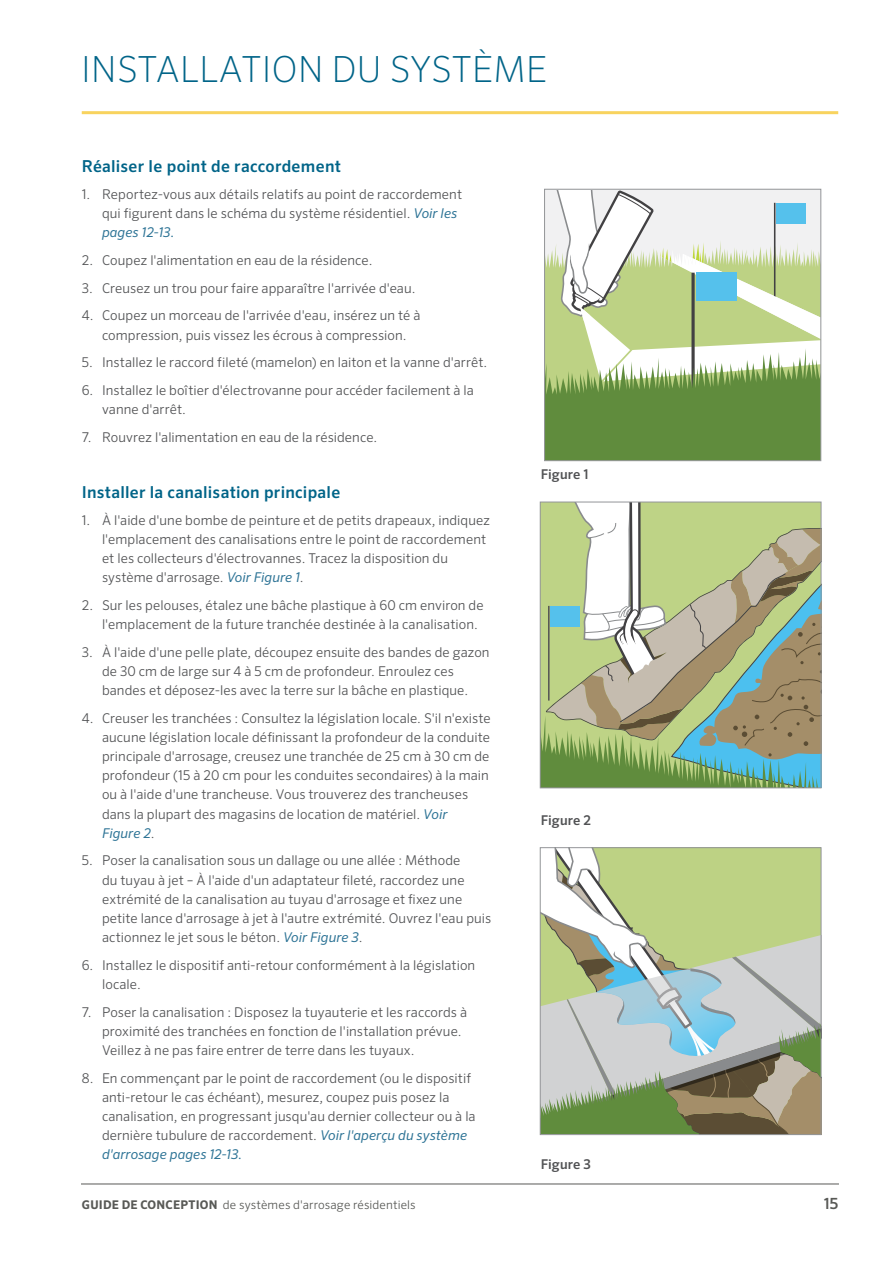
<style>
.page{position:relative;width:893px;height:1263px;background:#fff}
.page>*{position:absolute;margin:0;border:0;box-sizing:border-box;transform-origin:0 0}
.t1{font:200 36px "Sero Pro";letter-spacing:.01em;color:#006488}
.t2{font:500 16.5px "Sero Pro";letter-spacing:.02em;color:#006488}
.t3{font:500 15.45px "Sero Pro";color:#585956}
.t4{font:300 13.5px/19.2px "Sero Pro";letter-spacing:.005em;color:#515254}
.t5{font:500 13.5px "Sero Pro";letter-spacing:.005em;color:#515254}
.t6{font:300 12px "Sero Pro";letter-spacing:.01em;color:#585956}
.s1{font-weight:400;font-style:italic;color:#2e7496}
.s2{font-weight:700}
</style>
<div class="page">
<hr style="left:81px;top:1184px;width:758px;height:1px;background:#585956">
<hr style="left:82px;top:111px;width:756px;height:3px;background:#f8d35e">
<svg style="left:546px;top:191px;width:273px;height:268px"></svg>
<div style="left:544px;top:189px;width:277px;height:272px;border:1px solid #939598"></div>
<svg style="left:542px;top:502px;width:280px;height:286px;background:#a9b78f"></svg>
<div style="left:540px;top:502px;width:281px;height:286px;border:1px solid #939598"></div>
<svg style="left:542px;top:849px;width:277px;height:284px;background:#b1be9e"></svg>
<div style="left:540px;top:847px;width:281px;height:288px;border:1px solid #939598"></div>
<h1 class="t1" style="left:81px;top:48px;width:468px">INSTALLATION DU SYSTÈME</h1>
<p class="t2" style="left:82px;top:156px;width:261px">Réaliser le point de raccordement</p>
<p class="t4" style="left:102px;top:184px;width:362px;text-indent:-20px">1. Reportez-vous aux détails relatifs au point de raccordement qui figurent dans le schéma du système résidentiel. <span class="s1">Voir les pages 12-13.</span></p>
<p class="t4" style="left:82px;top:250px;width:292px">2. Coupez l'alimentation en eau de la résidence.</p>
<p class="t4" style="left:82px;top:278px;width:335px">3. Creusez un trou pour faire apparaître l'arrivée d'eau.</p>
<p class="t4" style="left:82px;top:306px;width:340px;text-align:center">4. Coupez un morceau de l'arrivée d'eau, insérez un té à compression, puis vissez les écrous à compression.</p>
<p class="t4" style="left:82px;top:353px;width:407px">5. Installez le raccord fileté (mamelon) en laiton et la vanne d'arrêt.</p>
<p class="t4" style="left:102px;top:381px;width:373px;text-indent:-20px">6. Installez le boîtier d'électrovanne pour accéder facilement à la vanne d'arrêt.</p>
<p class="t4" style="left:82px;top:427px;width:297px">7. Rouvrez l'alimentation en eau de la résidence.</p>
<p class="t2" style="left:82px;top:482px;width:260px">Installer la canalisation principale</p>
<p class="t4" style="left:102px;top:510px;width:390px;text-indent:-20px">1. À l'aide d'une bombe de peinture et de petits drapeaux, indiquez l'emplacement des canalisations entre le point de raccordement et les collecteurs d'électrovannes. Tracez la disposition du système d'arrosage. <span class="s1">Voir Figure 1</span>.</p>
<p class="t4" style="left:102px;top:595px;width:383px;text-indent:-20px">2. Sur les pelouses, étalez une bâche plastique à 60 cm environ de l'emplacement de la future tranchée destinée à la canalisation.</p>
<p class="t4" style="left:102px;top:642px;width:389px;text-indent:-20px">3. À l'aide d'une pelle plate, découpez ensuite des bandes de gazon de 30 cm de large sur 4 à 5 cm de profondeur. Enroulez ces bandes et déposez-les avec la terre sur la bâche en plastique.</p>
<p class="t4" style="left:102px;top:708px;width:390px;text-indent:-20px">4. Creuser les tranchées : Consultez la législation locale. S'il n'existe aucune législation locale définissant la profondeur de la conduite principale d'arrosage, creusez une tranchée de 25 cm à 30 cm de profondeur (15 à 20 cm pour les conduites secondaires) à la main ou à l'aide d'une trancheuse. Vous trouverez des trancheuses dans la plupart des magasins de location de matériel. <span class="s1">Voir<br>Figure 2</span>.</p>
<p class="t4" style="left:102px;top:851px;width:391px;text-indent:-20px">5. Poser la canalisation sous un dallage ou une allée : Méthode<br>du tuyau à jet – À l'aide d'un adaptateur fileté, raccordez une extrémité de la canalisation au tuyau d'arrosage et fixez une petite lance d'arrosage à jet à l'autre extrémité. Ouvrez l'eau puis actionnez le jet sous le béton. <span class="s1">Voir Figure 3</span>.</p>
<p class="t4" style="left:102px;top:955px;width:375px;text-indent:-20px">6. Installez le dispositif anti-retour conformément à la législation locale.</p>
<p class="t4" style="left:102px;top:1002px;width:367px;text-indent:-20px">7. Poser la canalisation : Disposez la tuyauterie et les raccords à proximité des tranchées en fonction de l'installation prévue.<br>Veillez à ne pas faire entrer de terre dans les tuyaux.</p>
<p class="t4" style="left:102px;top:1068px;width:375px;text-indent:-20px">8. En commençant par le point de raccordement (ou le dispositif anti-retour le cas échéant), mesurez, coupez puis posez la canalisation, en progressant jusqu'au dernier collecteur ou à la dernière tubulure de raccordement. <span class="s1">Voir l'aperçu du système d'arrosage pages 12-13.</span></p>
<p class="t5" style="left:541px;top:466px;width:49px">Figure 1</p>
<p class="t5" style="left:541px;top:812px;width:52px">Figure 2</p>
<p class="t5" style="left:541px;top:1156px;width:52px">Figure 3</p>
<p class="t6" style="left:82px;top:1197px;width:335px"><span class="s2">GUIDE DE CONCEPTION</span> de systèmes d'arrosage résidentiels</p>
<p class="t3" style="left:824px;top:1194px;width:16px">15</p>
</div>
